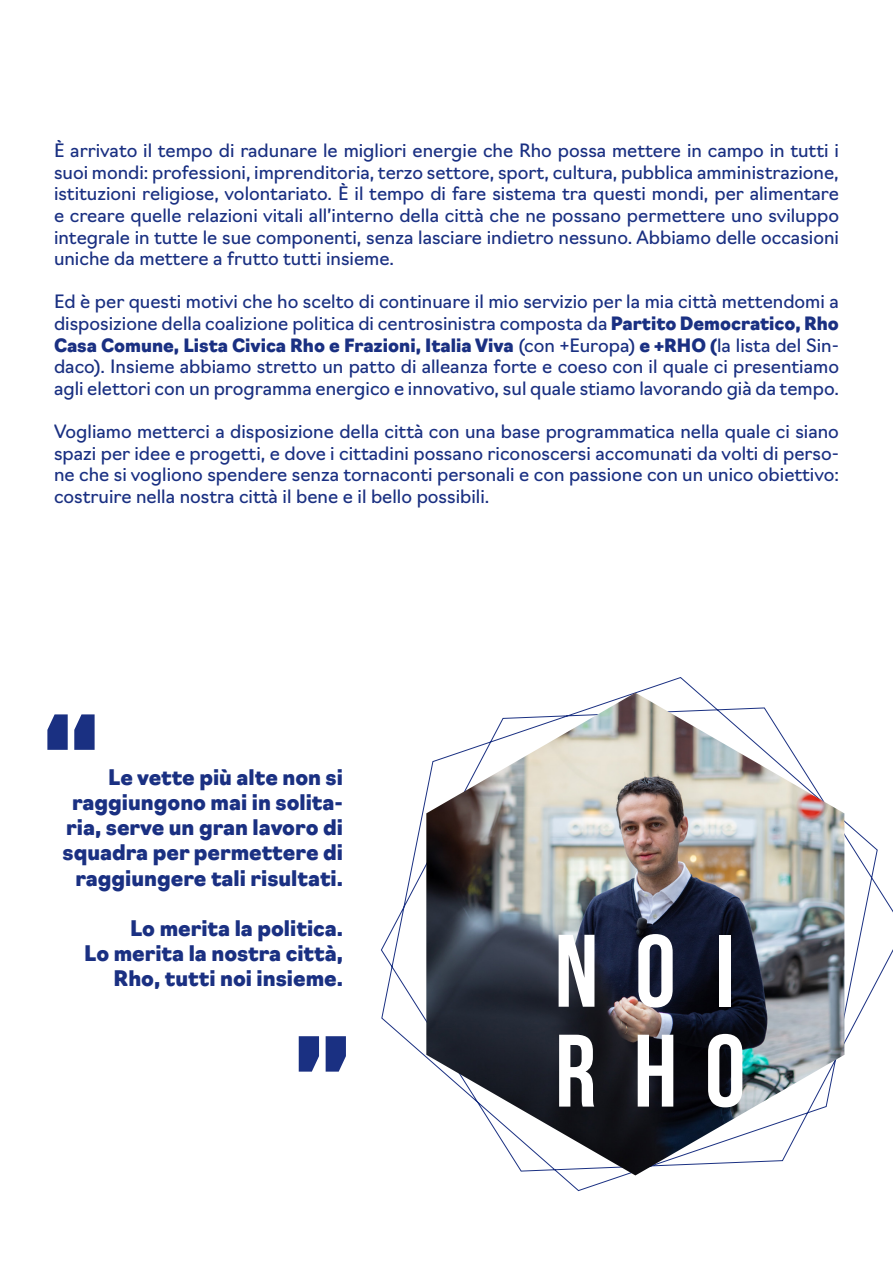
<style>
.page{position:relative;width:893px;height:1263px;background:#fff}
.page>*{position:absolute;margin:0;border:0;box-sizing:border-box;transform-origin:0 0}
.t1{font:900 108px "Navigo";color:#1a3082}
.t2{font:900 21px/25.2px "Navigo";color:#1a3082;text-align:right}
.t3{font:18px/21.6px "Navigo";color:#1a3082;text-align:justify}
.s1{font-weight:900}
</style>
<div class="page">
<svg style="left:381px;top:677px;width:512px;height:514px"></svg>
<img style="left:426px;top:693px;width:418px;height:482px">
<svg style="left:638px;top:934px;width:35px;height:73px"></svg>
<div style="left:720px;top:935px;width:11px;height:72px;background:#fff"></div>
<svg style="left:559px;top:1035px;width:35px;height:71px"></svg>
<svg style="left:638px;top:1035px;width:35px;height:71px"></svg>
<svg style="left:708px;top:1034px;width:34px;height:73px"></svg>
<svg style="left:559px;top:935px;width:35px;height:72px"></svg>
<p class="t3" style="left:54px;top:138px;width:786px">È arrivato il tempo di radunare le migliori energie che Rho possa mettere in campo in tutti i suoi mondi: professioni, imprenditoria, terzo settore, sport, cultura, pubblica amministrazione, istituzioni religiose, volontariato. È il tempo di fare sistema tra questi mondi, per alimentare e creare quelle relazioni vitali all’interno della città che ne possano permettere uno sviluppo integrale in tutte le sue componenti, senza lasciare indietro nessuno. Abbiamo delle occasioni uniche da mettere a frutto tutti insieme.</p>
<p class="t3" style="left:54px;top:290px;width:786px">Ed è per questi motivi che ho scelto di continuare il mio servizio per la mia città mettendomi a disposizione della coalizione politica di centrosinistra composta da <span class="s1">Partito Democratico, Rho Casa Comune, Lista Civica Rho e Frazioni, Italia Viva</span> (con +Europa) <span class="s1">e +RHO (</span>la lista del Sin&shy;daco). Insieme abbiamo stretto un patto di alleanza forte e coeso con il quale ci presentiamo agli elettori con un programma energico e innovativo, sul quale stiamo lavorando già da tempo.</p>
<p class="t3" style="left:54px;top:419px;width:786px">Vogliamo metterci a disposizione della città con una base programmatica nella quale ci siano spazi per idee e progetti, e dove i cittadini possano riconoscersi accomunati da volti di perso&shy;ne che si vogliono spendere senza tornaconti personali e con passione con un unico obiettivo: costruire nella nostra città il bene e il bello possibili.</p>
<h1 class="t1" style="left:42px;top:672px;width:60px">“</h1>
<p class="t2" style="left:62px;top:763px;width:282px">Le vette più alte non si raggiungono mai in solita&shy;ria, serve un gran lavoro di squadra per permettere di raggiungere tali risultati.</p>
<p class="t2" style="left:130px;top:914px;width:214px">Lo merita la politica.</p>
<p class="t2" style="left:84px;top:939px;width:260px">Lo merita la nostra città,<br>Rho, tutti noi insieme.</p>
<p class="t1" style="left:351px;top:1114px;width:60px;rotate:-180deg">“</p>
</div>
